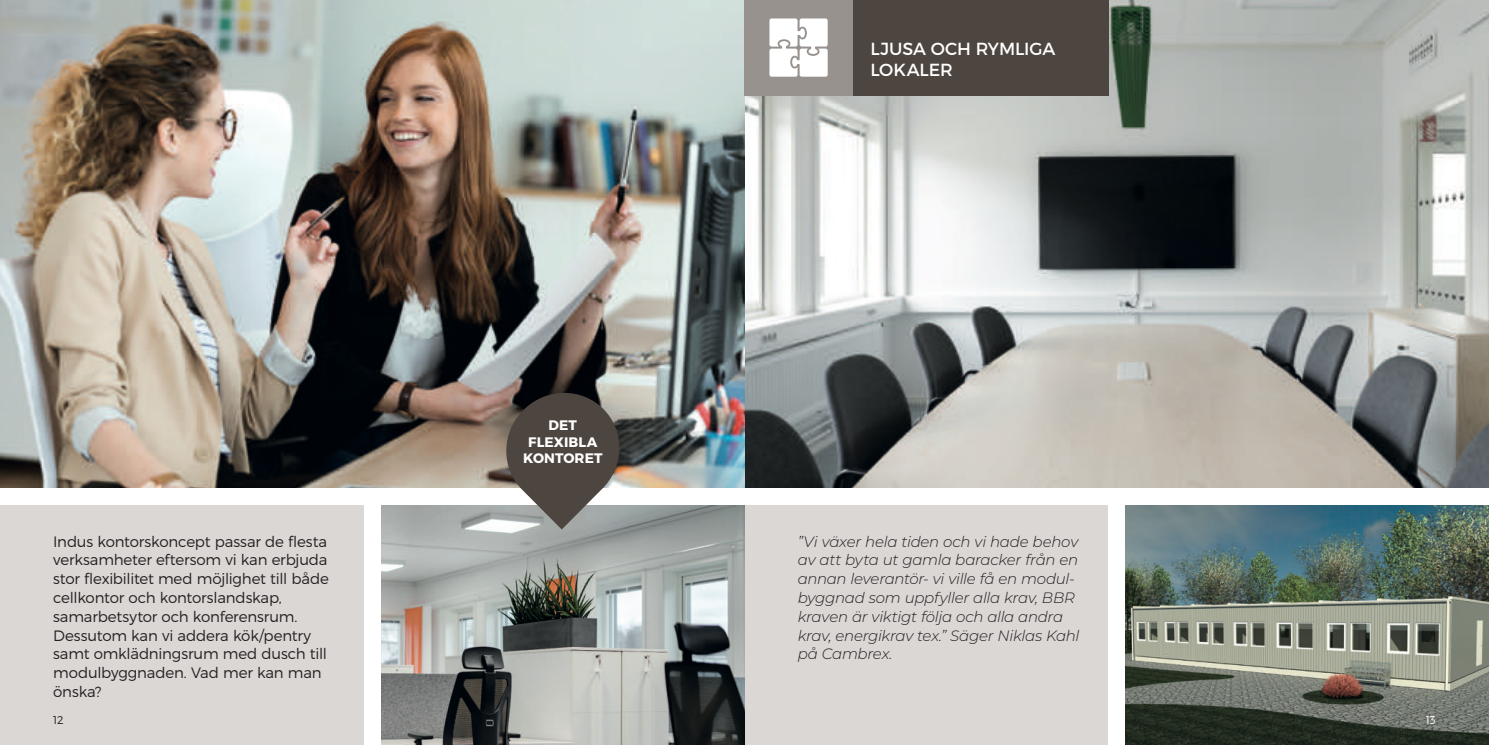
<style>
.page{position:relative;width:1489px;height:745px;background:#fff}
.page>*{position:absolute;margin:0;border:0;box-sizing:border-box;transform-origin:0 0}
.t1{font:17.5px/21px "Montserrat";letter-spacing:-.005em;color:#fff}
.t2{font:300 15px/18.8px "Montserrat";letter-spacing:-.01em;color:#231f20}
.t3{font:italic 300 15px/18.8px "Montserrat";letter-spacing:-.015em;color:#231f20}
.t4{font:700 13.75px/16.5px "Montserrat";letter-spacing:.01em;color:#fff;text-align:center}
.t5{font:300 11.25px "Montserrat";color:#231f20}
.t6{font:300 11.25px "Montserrat";color:#fff}
</style>
<div class="page">
<div style="left:744px;top:505px;width:363px;height:239px;background:#dad7d5"></div>
<img style="left:0;top:0;width:1488px;height:487px">
<div style="left:0;top:505px;width:363px;height:239px;background:#dad7d5"></div>
<div style="left:744px;top:0;width:108px;height:96px;background:#98928e"></div>
<div style="left:852px;top:0;width:256px;height:96px;background:#4d453f"></div>
<svg style="left:769px;top:18px;width:58px;height:59px"></svg>
<img style="left:381px;top:505px;width:363px;height:239px">
<svg style="left:506px;top:392px;width:113px;height:137px"></svg>
<img style="left:1125px;top:505px;width:363px;height:239px">
<p class="t2" style="left:53px;top:531px;width:277px">Indus kontorskoncept passar de flesta verksamheter eftersom vi kan erbjuda stor flexibilitet med möjlighet till både cellkontor och kontorslandskap, samarbetsytor och konferensrum.<br>Dessutom kan vi addera kök/pentry samt omklädningsrum med dusch till modulbyggnaden. Vad mer kan man önska?</p>
<p class="t4" style="left:523px;top:417px;width:81px">DET<br>FLEXIBLA<br>KONTORET</p>
<p class="t1" style="left:870px;top:38px;width:186px">LJUSA OCH RYMLIGA<br>LOKALER</p>
<p class="t3" style="left:797px;top:531px;width:283px">”Vi växer hela tiden och vi hade behov av att byta ut gamla baracker från en annan leverantör- vi ville få en modul&shy;byggnad som uppfyller alla krav, BBR kraven är viktigt följa och alla andra krav, energikrav tex.” Säger Niklas Kahl på Cambrex.</p>
<p class="t5" style="left:53px;top:712px;width:12px">12</p>
<p class="t6" style="left:1425px;top:712px;width:11px">13</p>
</div>
